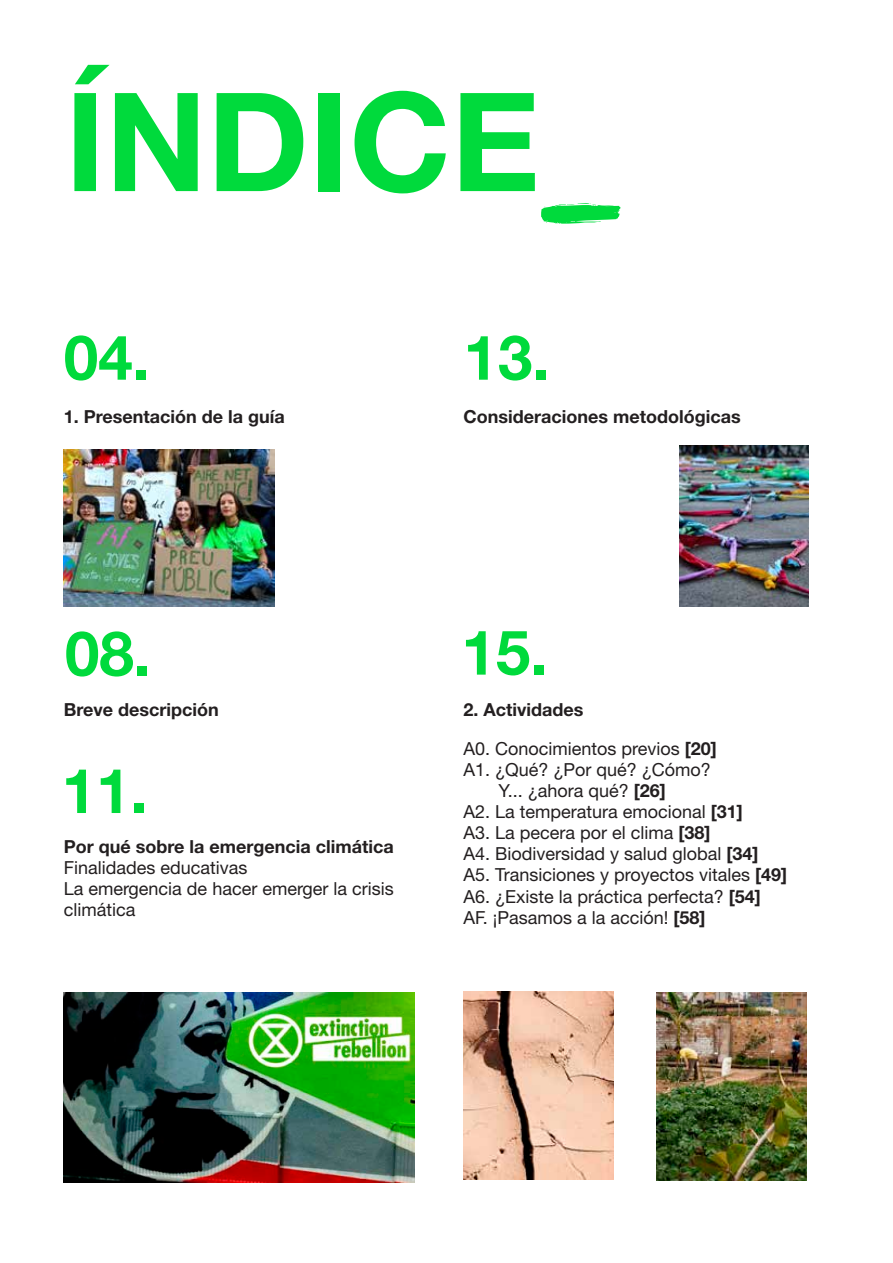
<style>
.page{position:relative;width:893px;height:1263px;background:#fff}
.page>*{position:absolute;margin:0;border:0;box-sizing:border-box;transform-origin:0 0}
.t1{font:700 137.25px "Helvetica Neue";color:#00da3c}
.t2{font:700 61.95px "Helvetica Neue";color:#00da3c}
.t3{font:18px/21px "Helvetica Neue";color:#231f20}
.t4{font:700 18px "Helvetica Neue";color:#231f20}
.s1{font-weight:700}
</style>
<div class="page">
<svg style="left:541px;top:203px;width:80px;height:21px"></svg>
<img style="left:64px;top:450px;width:210px;height:157px">
<img style="left:656px;top:992px;width:150px;height:188px">
<img style="left:463px;top:992px;width:151px;height:188px">
<img style="left:64px;top:992px;width:350px;height:190px">
<img style="left:679px;top:446px;width:129px;height:161px">
<h1 class="t1" style="left:65px;top:57px;width:476px">ÍNDICE</h1>
<h2 class="t2" style="left:64px;top:319px;width:88px">04.</h2>
<p class="t4" style="left:64px;top:405px;width:222px">1. Presentación de la guía</p>
<h2 class="t2" style="left:463px;top:319px;width:88px">13.</h2>
<p class="t4" style="left:463px;top:405px;width:279px">Consideraciones metodológicas</p>
<h2 class="t2" style="left:65px;top:615px;width:88px">08.</h2>
<h2 class="t2" style="left:461px;top:614px;width:88px">15.</h2>
<p class="t4" style="left:64px;top:699px;width:157px">Breve descripción</p>
<h2 class="t2" style="left:62px;top:753px;width:88px">11.</h2>
<p class="t4" style="left:64px;top:835px;width:331px">Por qué sobre la emergencia climática</p>
<p class="t3" style="left:64px;top:857px;width:332px">Finalidades educativas<br>La emergencia de hacer emerger la crisis climática</p>
<p class="t3" style="left:463px;top:690px;width:255px;line-height:39px"><span class="s1">2. Actividades<br></span>A0. Conocimientos previos <span class="s1">[20]</span></p>
<p class="t3" style="left:463px;top:759px;width:249px">A1. ¿Qué? ¿Por qué? ¿Cómo?</p>
<p class="t3" style="left:498px;top:780px;width:169px">Y... ¿ahora qué? <span class="s1">[26]</span></p>
<p class="t3" style="left:463px;top:801px;width:281px">A2. La temperatura emocional <span class="s1">[31]</span></p>
<p class="t3" style="left:463px;top:822px;width:249px">A3. La pecera por el clima <span class="s1">[38]</span></p>
<p class="t3" style="left:463px;top:843px;width:297px">A4. Biodiversidad y salud global <span class="s1">[34]</span></p>
<p class="t3" style="left:463px;top:864px;width:325px">A5. Transiciones y proyectos vitales <span class="s1">[49]</span></p>
<p class="t3" style="left:463px;top:885px;width:299px">A6. ¿Existe la práctica perfecta? <span class="s1">[54]</span></p>
<p class="t3" style="left:463px;top:906px;width:243px">AF. ¡Pasamos a la acción! <span class="s1">[58]</span></p>
</div>
